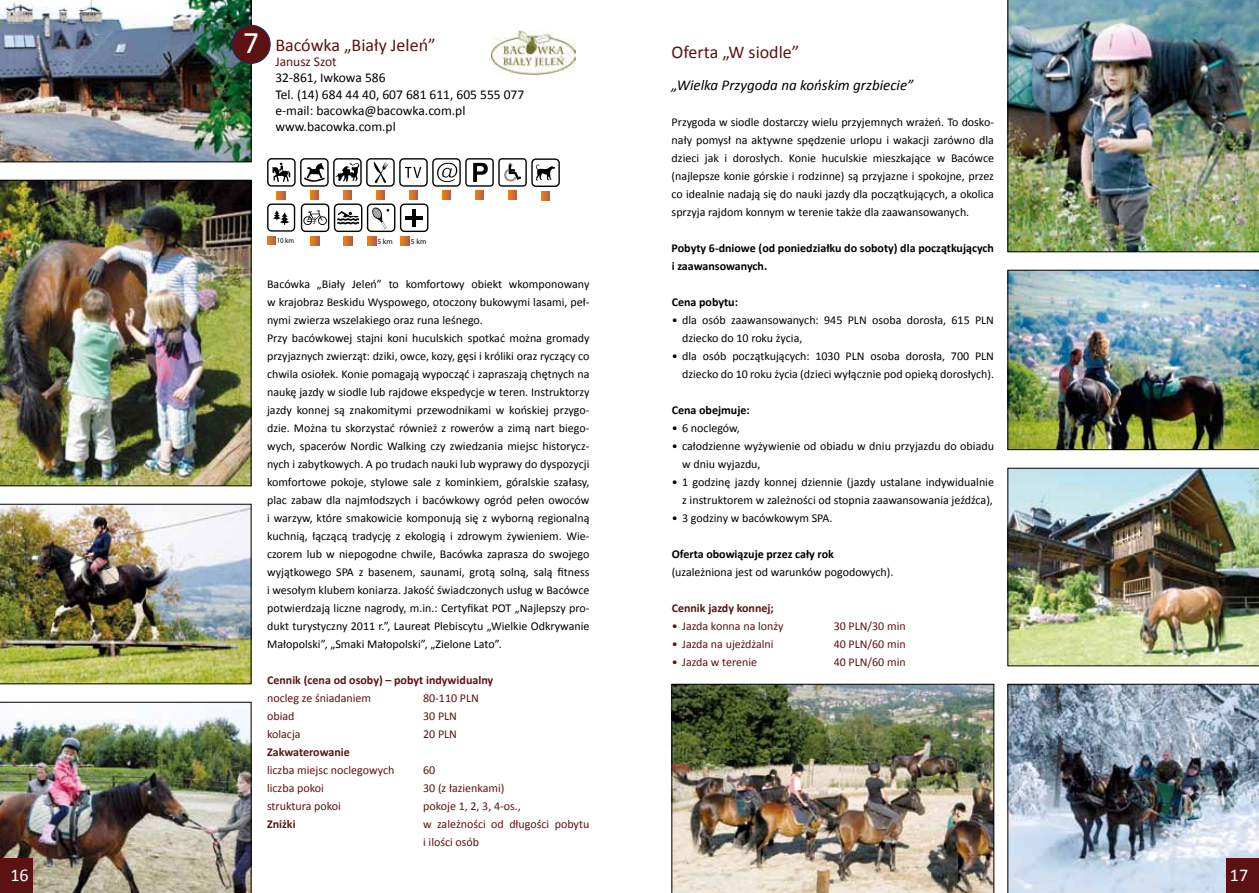
<style>
.page{position:relative;width:1259px;height:893px;background:#fff}
.page>*{position:absolute;margin:0;border:0;box-sizing:border-box;transform-origin:0 0}
.t1{font:31.5px "Calibri";color:#fff}
.t2{font:18px "Calibri";color:#5c1212}
.t3{font:18px "Calibri";color:#fff}
.t4{font:italic 15px "Calibri";color:#000}
.t5{font:13.5px/16.2px "Calibri";color:#000}
.t6{font:13.5px "Calibri";color:#5c1212}
.t7{font:12px/18px "Calibri";color:#000}
.t8{font:12px/18px "Calibri";color:#5c1212}
.t9{font:700 12px/18px "Calibri";color:#000}
.t10{font:700 12px "Calibri";color:#5c1212}
.t11{font:7.5px "Myriad Pro";letter-spacing:.01em;color:#000}
.t12{font:7.5px "Myriad Pro";letter-spacing:.01em;color:#000;scale:.92 1}
</style>
<div class="page">
<svg style="left:272px;top:163px;width:18px;height:19px"></svg>
<div style="left:267px;top:158px;width:29px;height:29px;border:1px solid #000;border-radius:4px"></div>
<svg style="left:277px;top:191px;width:8px;height:9px"></svg>
<svg style="left:310px;top:191px;width:9px;height:8px"></svg>
<div style="left:300px;top:158px;width:29px;height:29px;border:1px solid #000;border-radius:4px"></div>
<svg style="left:304px;top:163px;width:21px;height:19px"></svg>
<svg style="left:343px;top:191px;width:9px;height:8px"></svg>
<div style="left:333px;top:158px;width:29px;height:29px;border:1px solid #000;border-radius:4px"></div>
<svg style="left:335px;top:163px;width:25px;height:19px"></svg>
<svg style="left:376px;top:191px;width:9px;height:8px"></svg>
<div style="left:366px;top:158px;width:29px;height:29px;border:1px solid #000;border-radius:4px"></div>
<svg style="left:373px;top:161px;width:16px;height:22px"></svg>
<svg style="left:409px;top:191px;width:9px;height:8px"></svg>
<div style="left:399px;top:158px;width:29px;height:29px;border:1px solid #000;border-radius:4px"></div>
<svg style="left:405px;top:167px;width:16px;height:11px"></svg>
<svg style="left:442px;top:191px;width:9px;height:8px"></svg>
<div style="left:432px;top:158px;width:29px;height:29px;border:1px solid #000;border-radius:4px"></div>
<svg style="left:437px;top:163px;width:20px;height:19px"></svg>
<svg style="left:475px;top:191px;width:9px;height:8px"></svg>
<div style="left:465px;top:158px;width:29px;height:29px;border:1px solid #000;border-radius:3px"></div>
<svg style="left:473px;top:163px;width:15px;height:19px"></svg>
<svg style="left:508px;top:191px;width:9px;height:8px"></svg>
<div style="left:498px;top:158px;width:29px;height:29px;border:1px solid #000;border-radius:3px"></div>
<svg style="left:504px;top:164px;width:16px;height:17px"></svg>
<svg style="left:541px;top:191px;width:9px;height:9px"></svg>
<div style="left:531px;top:159px;width:29px;height:28px;border:1px solid #000;border-radius:4px"></div>
<svg style="left:536px;top:165px;width:19px;height:16px"></svg>
<div style="left:267px;top:204px;width:28px;height:28px;border:1px solid #000;border-radius:4px"></div>
<svg style="left:273px;top:210px;width:17px;height:15px"></svg>
<svg style="left:267px;top:236px;width:9px;height:9px"></svg>
<svg style="left:303px;top:210px;width:24px;height:15px"></svg>
<div style="left:301px;top:204px;width:28px;height:28px;border:1px solid #000;border-radius:4px"></div>
<svg style="left:311px;top:237px;width:8px;height:8px"></svg>
<svg style="left:337px;top:211px;width:22px;height:14px"></svg>
<div style="left:334px;top:204px;width:28px;height:28px;border:1px solid #000;border-radius:4px"></div>
<svg style="left:343px;top:237px;width:9px;height:8px"></svg>
<div style="left:367px;top:204px;width:28px;height:28px;border:1px solid #000;border-radius:4px"></div>
<svg style="left:367px;top:237px;width:9px;height:8px"></svg>
<svg style="left:372px;top:207px;width:17px;height:22px"></svg>
<div style="left:400px;top:204px;width:28px;height:28px;border:1px solid #000;border-radius:4px"></div>
<hr style="left:412px;top:209px;width:4px;height:18px;background:#000">
<hr style="left:405px;top:216px;width:18px;height:4px;background:#000">
<svg style="left:400px;top:237px;width:9px;height:8px"></svg>
<img style="left:0;top:702px;width:251px;height:191px">
<img style="left:0;top:504px;width:251px;height:180px">
<img style="left:0;top:0;width:251px;height:162px">
<img style="left:0;top:180px;width:251px;height:306px">
<div style="left:232px;top:25px;width:38px;height:38px;background:#5c1212;border-radius:50%"></div>
<div style="left:232px;top:25px;width:38px;height:39px;border:1px solid #182866;border-radius:50%"></div>
<img style="left:1007px;top:468px;width:252px;height:198px">
<img style="left:1007px;top:684px;width:252px;height:209px">
<img style="left:671px;top:684px;width:323px;height:209px">
<img style="left:1007px;top:0;width:252px;height:252px">
<img style="left:1007px;top:270px;width:252px;height:180px">
<div style="left:1226px;top:859px;width:33px;height:34px;background:#5c1212"></div>
<div style="left:0;top:859px;width:33px;height:34px;background:#5c1212"></div>
<img style="left:492px;top:30px;width:83px;height:46px">
<h1 class="t1" style="left:243px;top:23px;width:17px">7</h1>
<h2 class="t2" style="left:275px;top:34px;width:162px">Bacówka „Biały Jeleń”</h2>
<p class="t6" style="left:275px;top:53px;width:63px">Janusz Szot</p>
<p class="t5" style="left:275px;top:69px;width:250px">32-861, Iwkowa 586<br>Tel. (14) 684 44 40, 607 681 611, 605 555 077 e-mail: bacowka@bacowka.com.pl www.bacowka.com.pl</p>
<p class="t12" style="left:277px;top:236px;width:20px">10 km</p>
<p class="t11" style="left:377px;top:236px;width:17px">5 km</p>
<p class="t11" style="left:411px;top:237px;width:17px">5 km</p>
<p class="t7" style="left:267px;top:274px;width:324px">Bacówka „Biały Jeleń” to komfortowy obiekt wkomponowany w krajobraz Beskidu Wyspowego, otoczony bukowymi lasami, peł&shy;nymi zwierza wszelakiego oraz runa leśnego.<br>Przy bacówkowej stajni koni huculskich spotkać można gromady przyjaznych zwierząt: dziki, owce, kozy, gęsi i króliki oraz ryczący co chwila osiołek. Konie pomagają wypocząć i zapraszają chętnych na naukę jazdy w siodle lub rajdowe ekspedycje w teren. Instruktorzy jazdy konnej są znakomitymi przewodnikami w końskiej przygo&shy;dzie. Można tu skorzystać również z rowerów a zimą nart biego&shy;wych, spacerów Nordic Walking czy zwiedzania miejsc historycz&shy;nych i zabytkowych. A po trudach nauki lub wyprawy do dyspozycji komfortowe pokoje, stylowe sale z kominkiem, góralskie szałasy, plac zabaw dla najmłodszych i bacówkowy ogród pełen owoców i warzyw, które smakowicie komponują się z wyborną regionalną kuchnią, łączącą tradycję z ekologią i zdrowym żywieniem. Wie&shy;czorem lub w niepogodne chwile, Bacówka zaprasza do swojego wyjątkowego SPA z basenem, saunami, grotą solną, salą fitness i wesołym klubem koniarza. Jakość świadczonych usług w Bacówce potwierdzają liczne nagrody, m.in.: Certyfikat POT „Najlepszy pro&shy;dukt turystyczny 2011 r.”, Laureat Plebiscytu „Wielkie Odkrywanie Małopolski”, „Smaki Małopolski”, „Zielone Lato”.</p>
<p class="t10" style="left:267px;top:673px;width:228px">Cennik (cena od osoby) – pobyt indywidualny</p>
<p class="t8" style="left:267px;top:688px;width:106px">nocleg ze śniadaniem</p>
<p class="t8" style="left:423px;top:688px;width:57px">80-110 PLN</p>
<p class="t8" style="left:267px;top:706px;width:29px">obiad</p>
<p class="t8" style="left:423px;top:706px;width:35px">30 PLN</p>
<p class="t8" style="left:267px;top:724px;width:35px">kolacja</p>
<p class="t8" style="left:423px;top:724px;width:35px">20 PLN</p>
<p class="t10" style="left:267px;top:745px;width:84px">Zakwaterowanie</p>
<p class="t8" style="left:267px;top:760px;width:129px">liczba miejsc noclegowych</p>
<p class="t8" style="left:423px;top:760px;width:14px">60</p>
<p class="t8" style="left:267px;top:778px;width:58px">liczba pokoi</p>
<p class="t8" style="left:423px;top:778px;width:83px">30 (z łazienkami)</p>
<p class="t8" style="left:267px;top:796px;width:75px">struktura pokoi</p>
<p class="t8" style="left:423px;top:796px;width:99px">pokoje 1, 2, 3, 4-os.,</p>
<p class="t10" style="left:267px;top:817px;width:30px">Zniżki</p>
<p class="t8" style="left:423px;top:814px;width:168px">w zależności od długości pobytu i ilości osób</p>
<h2 class="t2" style="left:671px;top:41px;width:129px">Oferta „W siodle”</h2>
<p class="t4" style="left:671px;top:76px;width:243px">„Wielka Przygoda na końskim grzbiecie”</p>
<p class="t7" style="left:671px;top:112px;width:324px;text-align:justify">Przygoda w siodle dostarczy wielu przyjemnych wrażeń. To dosko&shy;nały pomysł na aktywne spędzenie urlopu i wakacji zarówno dla dzieci jak i dorosłych. Konie huculskie mieszkające w Bacówce (najlepsze konie górskie i rodzinne) są przyjazne i spokojne, przez co idealnie nadają się do nauki jazdy dla początkujących, a okolica sprzyja rajdom konnym w terenie także dla zaawansowanych.</p>
<p class="t9" style="left:671px;top:238px;width:324px">Pobyty 6-dniowe (od poniedziałku do soboty) dla początkujących i zaawansowanych.</p>
<p class="t9" style="left:671px;top:292px;width:68px">Cena pobytu:</p>
<p class="t7" style="left:682px;top:310px;width:313px;text-indent:-10px">• dla osób zaawansowanych: 945 PLN osoba dorosła, 615 PLN dziecko do 10 roku życia,</p>
<p class="t7" style="left:671px;top:346px;width:324px;text-align:right">• dla osób początkujących: 1030 PLN osoba dorosła, 700 PLN dziecko do 10 roku życia (dzieci wyłącznie pod opieką dorosłych).</p>
<p class="t9" style="left:671px;top:400px;width:80px">Cena obejmuje:</p>
<p class="t7" style="left:671px;top:418px;width:70px">• 6 noclegów,</p>
<p class="t7" style="left:682px;top:436px;width:313px;text-indent:-10px">• całodzienne wyżywienie od obiadu w dniu przyjazdu do obiadu w dniu wyjazdu,</p>
<p class="t7" style="left:671px;top:472px;width:324px;text-align:right">• 1 godzinę jazdy konnej dziennie (jazdy ustalane indywidualnie z instruktorem w zależności od stopnia zaawansowania jeźdźca),</p>
<p class="t7" style="left:671px;top:508px;width:162px">• 3 godziny w bacówkowym SPA.</p>
<p class="t9" style="left:671px;top:544px;width:164px">Oferta obowiązuje przez cały rok</p>
<p class="t7" style="left:671px;top:562px;width:223px">(uzależniona jest od warunków pogodowych).</p>
<p class="t10" style="left:671px;top:601px;width:104px">Cennik jazdy konnej;</p>
<p class="t8" style="left:671px;top:616px;width:113px">• Jazda konna na lonży</p>
<p class="t8" style="left:833px;top:616px;width:74px">30 PLN/30 min</p>
<p class="t8" style="left:671px;top:634px;width:103px">• Jazda na ujeżdżalni</p>
<p class="t8" style="left:833px;top:634px;width:74px">40 PLN/60 min</p>
<p class="t8" style="left:671px;top:652px;width:87px">• Jazda w terenie</p>
<p class="t8" style="left:833px;top:652px;width:74px">40 PLN/60 min</p>
<h2 class="t3" style="left:10px;top:864px;width:20px">16</h2>
<h2 class="t3" style="left:1230px;top:864px;width:20px">17</h2>
</div>
